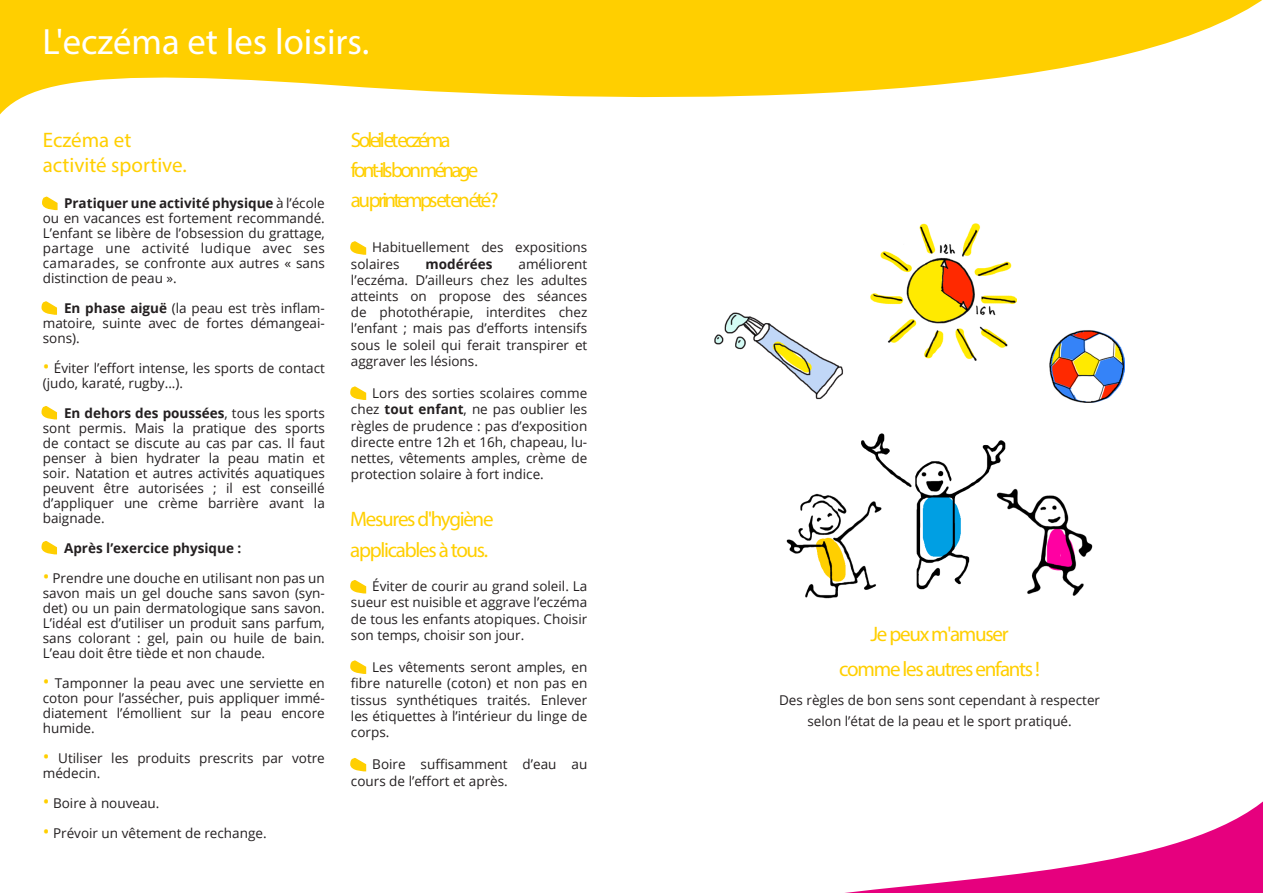
<style>
.page{position:relative;width:1263px;height:893px;background:#fff}
.page>*{position:absolute;margin:0;border:0;box-sizing:border-box;transform-origin:0 0}
.t1{font:36.75px "Myriad Pro";color:#fff}
.t2{font:21px/31.5px "Myriad Pro";letter-spacing:-.06em;color:#ffcf00}
.t3{font:21px "Myriad Pro";letter-spacing:-.13em;color:#ffcf00}
.t4{font:21px "Myriad Pro";color:#ffcf00}
.t5{font:13.5px/15px "Open Sans";color:#231f20;text-align:justify}
.t6{font:700 13.5px "Open Sans";color:#231f20}
.s1{font-weight:700}
.s2{font-size:18px;color:#ffcf00}
</style>
<div class="page">
<svg style="left:0;top:0;width:1262px;height:115px;fill:#ffcf00"></svg>
<svg style="left:845px;top:801px;width:418px;height:92px"></svg>
<svg style="left:42px;top:196px;width:16px;height:15px"></svg>
<svg style="left:41px;top:301px;width:16px;height:14px"></svg>
<svg style="left:350px;top:241px;width:17px;height:14px"></svg>
<svg style="left:350px;top:386px;width:17px;height:14px"></svg>
<svg style="left:41px;top:406px;width:16px;height:14px"></svg>
<svg style="left:41px;top:541px;width:16px;height:14px"></svg>
<svg style="left:350px;top:580px;width:17px;height:14px"></svg>
<svg style="left:350px;top:660px;width:17px;height:14px"></svg>
<svg style="left:350px;top:758px;width:17px;height:14px"></svg>
<img style="left:870px;top:223px;width:146px;height:138px">
<img style="left:714px;top:312px;width:129px;height:88px">
<img style="left:1049px;top:330px;width:75px;height:72px">
<img style="left:786px;top:433px;width:307px;height:166px">
<p class="t1" style="left:43px;top:19px;width:328px">L'eczéma et les loisirs.</p>
<p class="t4" style="left:43px;top:127px;width:90px">Eczéma et</p>
<p class="t4" style="left:43px;top:152px;width:146px">activité sportive.</p>
<p class="t5" style="left:43px;top:195px;width:284px;text-indent:21px"><span class="s1">Pratiquer une activité physique</span> à l’école ou en vacances est fortement recommandé.<br>L’enfant se libère de l’obsession du grattage, partage une activité ludique avec ses camarades, se confronte aux autres « sans distinction de peau ».</p>
<p class="t5" style="left:43px;top:300px;width:284px;text-indent:21px"><span class="s1">En phase aiguë</span> (la peau est très inflam&shy;matoire, suinte avec de fortes démangeai&shy;sons).</p>
<p class="t5" style="left:43px;top:360px;width:284px"><span class="s2">•</span> Éviter l’effort intense, les sports de contact (judo, karaté, rugby...).</p>
<p class="t5" style="left:43px;top:405px;width:284px;text-indent:21px"><span class="s1">En dehors des poussées</span>, tous les sports sont permis. Mais la pratique des sports de contact se discute au cas par cas. Il faut penser à bien hydrater la peau matin et soir. Natation et autres activités aquatiques peuvent être autorisées ; il est conseillé d’appliquer une crème barrière avant la baignade.</p>
<p class="t6" style="left:64px;top:538px;width:179px">Après l’exercice physique :</p>
<p class="t5" style="left:43px;top:570px;width:284px"><span class="s2">•</span> Prendre une douche en utilisant non pas un savon mais un gel douche sans savon (syn&shy;det) ou un pain dermatologique sans savon.<br>L’idéal est d’utiliser un produit sans parfum, sans colorant : gel, pain ou huile de bain.<br>L’eau doit être tiède et non chaude.</p>
<p class="t5" style="left:43px;top:675px;width:284px"><span class="s2">•</span> Tamponner la peau avec une serviette en coton pour l’assécher, puis appliquer immé&shy;diatement l’émollient sur la peau encore humide.</p>
<p class="t5" style="left:43px;top:750px;width:284px"><span class="s2">•</span> Utiliser les produits prescrits par votre médecin.</p>
<p class="t5" style="left:43px;top:795px;width:118px"><span class="s2">•</span> Boire à nouveau.</p>
<p class="t5" style="left:43px;top:825px;width:225px"><span class="s2">•</span> Prévoir un vêtement de rechange.</p>
<p class="t3" style="left:351px;top:127px;width:101px">Soleileteczéma</p>
<p class="t3" style="left:351px;top:157px;width:129px">font-ils bon ménage</p>
<p class="t3" style="left:351px;top:187px;width:149px">au printemps eten été ?</p>
<p class="t5" style="left:351px;top:239px;width:238px;line-height:16.2px;text-indent:21px">Habituellement des expositions solaires</p>
<p class="t5" style="left:351px;top:255px;width:238px;line-height:16.2px;text-indent:168px">améliorent l’eczéma. D’ailleurs chez les adultes atteints on propose des séances de photothérapie, interdites chez l’enfant ; mais pas d’efforts intensifs sous le soleil qui ferait transpirer et aggraver les lésions.</p>
<p class="t5" style="left:351px;top:385px;width:238px;line-height:16.2px;text-indent:21px">Lors des sorties scolaires comme chez <span class="s1">tout enfant</span>, ne pas oublier les règles de prudence : pas d’exposition directe entre 12h et 16h, chapeau, lu&shy;nettes, vêtements amples, crème de protection solaire à fort indice.</p>
<p class="t6" style="left:425px;top:254px;width:68px">modérées</p>
<p class="t2" style="left:350px;top:503px;width:145px">Mesures d'hygiène applicables à tous.</p>
<p class="t5" style="left:351px;top:578px;width:238px;line-height:16.2px;text-indent:21px">Éviter de courir au grand soleil. La sueur est nuisible et aggrave l’eczéma de tous les enfants atopiques. Choisir son temps, choisir son jour.</p>
<p class="t5" style="left:351px;top:659px;width:238px;line-height:16.2px;text-indent:21px">Les vêtements seront amples, en fibre naturelle (coton) et non pas en tissus synthétiques traités. Enlever les étiquettes à l’intérieur du linge de corps.</p>
<p class="t5" style="left:351px;top:756px;width:238px;line-height:16.2px;text-indent:21px">Boire suffisamment d’eau au cours de l’effort et après.</p>
<p class="t2" style="left:870px;top:618px;width:140px">Je peux m'amuser</p>
<p class="t2" style="left:839px;top:653px;width:202px">comme les autres enfants !</p>
<p class="t5" style="left:779px;top:689px;width:322px;line-height:21px;text-align:center">Des règles de bon sens sont cependant à respecter selon l’état de la peau et le sport pratiqué.</p>
</div>
